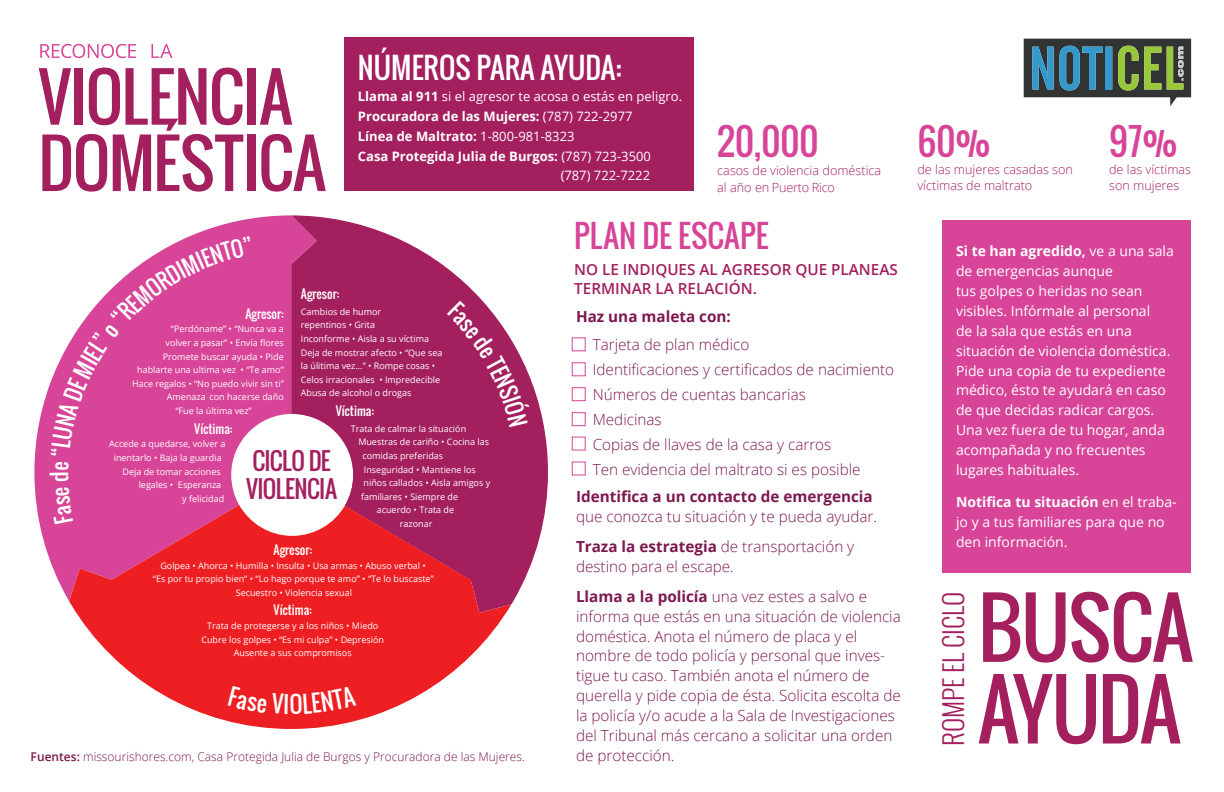
<style>
.page{position:relative;width:1224px;height:792px;background:#fff}
.page>*{position:absolute;margin:0;border:0;box-sizing:border-box;transform-origin:0 0}
.t1{font:79.4px/81.6px "Oswald";letter-spacing:-.02em;color:#a41f5e}
.t2{font:35.9px "Oswald";color:#d74498}
.t3{font:30.5px "Oswald";letter-spacing:.005em;color:#d74498}
.t4{font:28.4px "Oswald";color:#fff}
.t5{font:300 26.3px "Oswald";letter-spacing:-.005em;color:#a41f5e}
.t6{font:23.5px/28.2px "Oswald";letter-spacing:-.02em;color:#a41f5e}
.t7{font:300 15.3px/19.9px "Open Sans";color:#7c184f}
.t8{font:600 15.3px/19.5px "Open Sans";color:#a41f5e}
.t9{font:700 15.3px "Open Sans";color:#7c184f}
.t10{font:14px/19.9px "Open Sans";color:#fff}
.t11{font:700 13px "Open Sans";color:#fff}
.t12{font:13px "Open Sans";color:#fff}
.t13{font:300 12.7px/16.3px "Open Sans";color:#a41f5e}
.t14{font:300 12px "Open Sans";color:#7c184f}
.t15{font:12px "Oswald";color:#fff}
.t16{font:9px/13.6px "Open Sans";color:#fff;text-align:center}
.s1{font-weight:700}
.s2{font-weight:400}
.s3{font-weight:600}
</style>
<div class="page">
<div style="left:345px;top:38px;width:349px;height:153px;background:#a41f5e"></div>
<div style="left:942px;top:220px;width:249px;height:352px;background:#d74498"></div>
<svg style="left:40px;top:44px;width:96px;height:14px"></svg>
<svg style="left:152px;top:44px;width:20px;height:14px"></svg>
<div style="left:247px;top:68px;width:8px;height:57px;background:#a41f5e"></div>
<svg style="left:260px;top:68px;width:32px;height:57px"></svg>
<svg style="left:39px;top:68px;width:204px;height:124px"></svg>
<div style="left:248px;top:135px;width:8px;height:56px;background:#a41f5e"></div>
<svg style="left:261px;top:134px;width:65px;height:58px"></svg>
<svg style="left:34px;top:215px;width:257px;height:386px;fill:#d74498"></svg>
<svg style="left:291px;top:215px;width:257px;height:390px;fill:#a41f5e"></svg>
<svg style="left:69px;top:505px;width:442px;height:224px;fill:#ee1f23"></svg>
<div style="left:572px;top:337px;width:14px;height:14px;border:1px solid #d74498"></div>
<div style="left:572px;top:362px;width:14px;height:14px;border:1px solid #d74498"></div>
<div style="left:572px;top:387px;width:14px;height:14px;border:1px solid #d74498"></div>
<div style="left:572px;top:412px;width:14px;height:14px;border:1px solid #d74498"></div>
<div style="left:572px;top:437px;width:14px;height:14px;border:1px solid #d74498"></div>
<div style="left:572px;top:461px;width:14px;height:14px;border:1px solid #d74498"></div>
<svg style="left:1023px;top:38px;width:169px;height:68px"></svg>
<div style="left:228px;top:686px;width:128px;height:28px;background:#ee1f23"></div>
<svg style="left:54px;top:487px;width:19px;height:37px"></svg>
<svg style="left:50px;top:462px;width:19px;height:19px"></svg>
<svg style="left:51px;top:237px;width:199px;height:218px"></svg>
<svg style="left:447px;top:301px;width:82px;height:126px"></svg>
<h3 class="t4" style="left:358px;top:46px;width:265px">NÚMEROS PARA AYUDA:</h3>
<h3 class="t12" style="left:358px;top:87px;width:326px"><span class="s1">Llama al 911</span> si el agresor te acosa o estás en peligro.</h3>
<h3 class="t11" style="left:358px;top:107px;width:276px">Procuradora de las Mujeres: <span class="s2">(787) 722-2977</span></h3>
<h3 class="t11" style="left:358px;top:127px;width:218px">Línea de Maltrato: <span class="s2">1-800-981-8323</span></h3>
<h3 class="t11" style="left:358px;top:147px;width:295px">Casa Protegida Julia de Burgos: <span class="s2">(787) 723-3500</span></h3>
<h3 class="t12" style="left:561px;top:167px;width:91px">(787) 722-7222</h3>
<h3 class="t13" style="left:717px;top:162px;width:166px">casos de violencia doméstica al año en Puerto Rico</h3>
<h3 class="t13" style="left:917px;top:161px;width:157px">de las mujeres casadas son víctimas de maltrato</h3>
<h3 class="t13" style="left:1109px;top:161px;width:84px">de las víctimas son mujeres</h3>
<h2 class="t2" style="left:717px;top:114px;width:103px">20,000</h2>
<h2 class="t2" style="left:917px;top:114px;width:75px">60%</h2>
<h2 class="t2" style="left:1109px;top:114px;width:70px">97%</h2>
<h3 class="t15" style="left:301px;top:285px;width:40px">Agresor:</h3>
<p class="t16" style="left:301px;top:304px;width:143px;text-align:left">Cambios de humor<br>repentinos • Grita<br>Inconforme • Aisla a su víctima<br>Deja de mostrar afecto • “Que sea la úlitima vez...” • Rompe cosas •<br>Celos irracionales • Impredecible<br>Abusa de alcohol o drogas</p>
<h3 class="t15" style="left:336px;top:402px;width:40px">Víctima:</h3>
<p class="t16" style="left:351px;top:421px;width:117px">Trata de calmar la situación</p>
<p class="t16" style="left:358px;top:435px;width:132px">Muestras de cariño • Cocina las</p>
<p class="t16" style="left:363px;top:449px;width:82px">comidas preferidas</p>
<p class="t16" style="left:364px;top:462px;width:113px">Inseguridad • Mantiene los</p>
<p class="t16" style="left:364px;top:476px;width:128px">niños callados • Aisla amigos y</p>
<p class="t16" style="left:361px;top:489px;width:99px">familiares • Siempre de</p>
<p class="t16" style="left:377px;top:503px;width:79px">acuerdo • Trata de</p>
<p class="t16" style="left:400px;top:517px;width:34px">razonar</p>
<h3 class="t15" style="left:274px;top:541px;width:40px">Agresor:</h3>
<p class="t16" style="left:153px;top:558px;width:282px">Golpea • Ahorca • Humilla • Insulta • Usa armas • Abuso verbal •<br>“Es por tu propio bien” • “Lo hago porque te amo” • “Te lo buscaste”<br>Secuestro • Violencia sexual</p>
<h3 class="t15" style="left:274px;top:601px;width:40px">Víctima:</h3>
<p class="t16" style="left:201px;top:619px;width:184px">Trata de protegerse y a los niños • Miedo<br>Cubre los golpes • “Es mi culpa” • Depresión<br>Ausente a sus compromisos</p>
<h3 class="t15" style="left:245px;top:304px;width:40px">Agresor:</h3>
<p class="t16" style="left:171px;top:322px;width:114px">“Perdóname” • “Nunca va a</p>
<p class="t16" style="left:166px;top:336px;width:120px">volver a pasar” • Envía flores</p>
<p class="t16" style="left:163px;top:349px;width:123px">Promete buscar ayuda • Pide</p>
<p class="t16" style="left:137px;top:363px;width:148px">hablarte una ultima vez • “Te amo”</p>
<p class="t16" style="left:132px;top:376px;width:153px">Hace regalos • “No puedo vivir sin ti”</p>
<p class="t16" style="left:167px;top:390px;width:118px">Amenaza con hacerse daño</p>
<p class="t16" style="left:176px;top:404px;width:78px">“Fue la última vez”</p>
<h3 class="t15" style="left:194px;top:419px;width:40px">Víctima:</h3>
<p class="t16" style="left:109px;top:437px;width:118px">Accede a quedarse, volver a</p>
<p class="t16" style="left:114px;top:451px;width:110px">inentarlo • Baja la guardia</p>
<p class="t16" style="left:122px;top:464px;width:100px">Deja de tomar acciones</p>
<p class="t16" style="left:139px;top:478px;width:84px">legales • Esperanza</p>
<p class="t16" style="left:182px;top:491px;width:44px">y felicidad</p>
<h3 class="t6" style="left:246px;top:447px;width:93px">CICLO DE<br>VIOLENCIA</h3>
<h3 class="t14" style="left:31px;top:748px;width:496px"><span class="s3">Fuentes:</span> missourishores.com, Casa Protegida Julia de Burgos y Procuradora de las Mujeres.</h3>
<h3 class="t3" style="left:574px;top:213px;width:196px">PLAN DE ESCAPE</h3>
<h3 class="t8" style="left:574px;top:259px;width:325px">NO LE INDIQUES AL AGRESOR QUE PLANEAS<br>TERMINAR LA RELACIÓN.</h3>
<h3 class="t9" style="left:576px;top:306px;width:156px">Haz una maleta con:</h3>
<h3 class="t7" style="left:593px;top:331px;width:303px;line-height:24.9px">Tarjeta de plan médico<br>Identificaciones y certificados de nacimiento<br>Números de cuentas bancarias<br>Medicinas<br>Copias de llaves de la casa y carros<br>Ten evidencia del maltrato si es posible</h3>
<h3 class="t9" style="left:576px;top:486px;width:298px">Identifica a un contacto de emergencia</h3>
<h3 class="t7" style="left:576px;top:501px;width:303px;line-height:30px">que conozca tu situación y te pueda ayudar.<br><span class="s1">Traza la estrategia</span> de transportación y</h3>
<h3 class="t7" style="left:576px;top:551px;width:293px;line-height:30px">destino para el escape.<br><span class="s1">Llama a la policía</span> una vez estes a salvo e</h3>
<p class="t7" style="left:576px;top:606px;width:326px">informa que estás en una situación de violencia doméstica. Anota el número de placa y el nombre de todo policía y personal que inves&shy;tigue tu caso. También anota el número de querella y pide copia de ésta. Solicita escolta de la policía y/o acude a la Sala de Investigaciones del Tribunal más cercano a solicitar una orden de protección.</p>
<p class="t10" style="left:956px;top:241px;width:219px"><span class="s1">Si te han agredido,</span> ve a una sala de emergencias aunque<br>tus golpes o heridas no sean visibles. Infórmale al personal<br>de la sala que estás en una situación de violencia doméstica.<br>Pide una copia de tu expediente médico, ésto te ayudará en caso de que decidas radicar cargos.<br>Una vez fuera de tu hogar, anda acompañada y no frecuentes lugares habituales.</p>
<h3 class="t10" style="left:956px;top:492px;width:222px"><span class="s1">Notifica tu situación</span> en el traba&shy;jo y a tus familiares para que no den información.</h3>
<h3 class="t5" style="left:934px;top:746px;width:155px;rotate:-90deg">ROMPE EL CICLO</h3>
<h1 class="t1" style="left:978px;top:587px;width:217px">BUSCA<br>AYUDA</h1>
</div>
